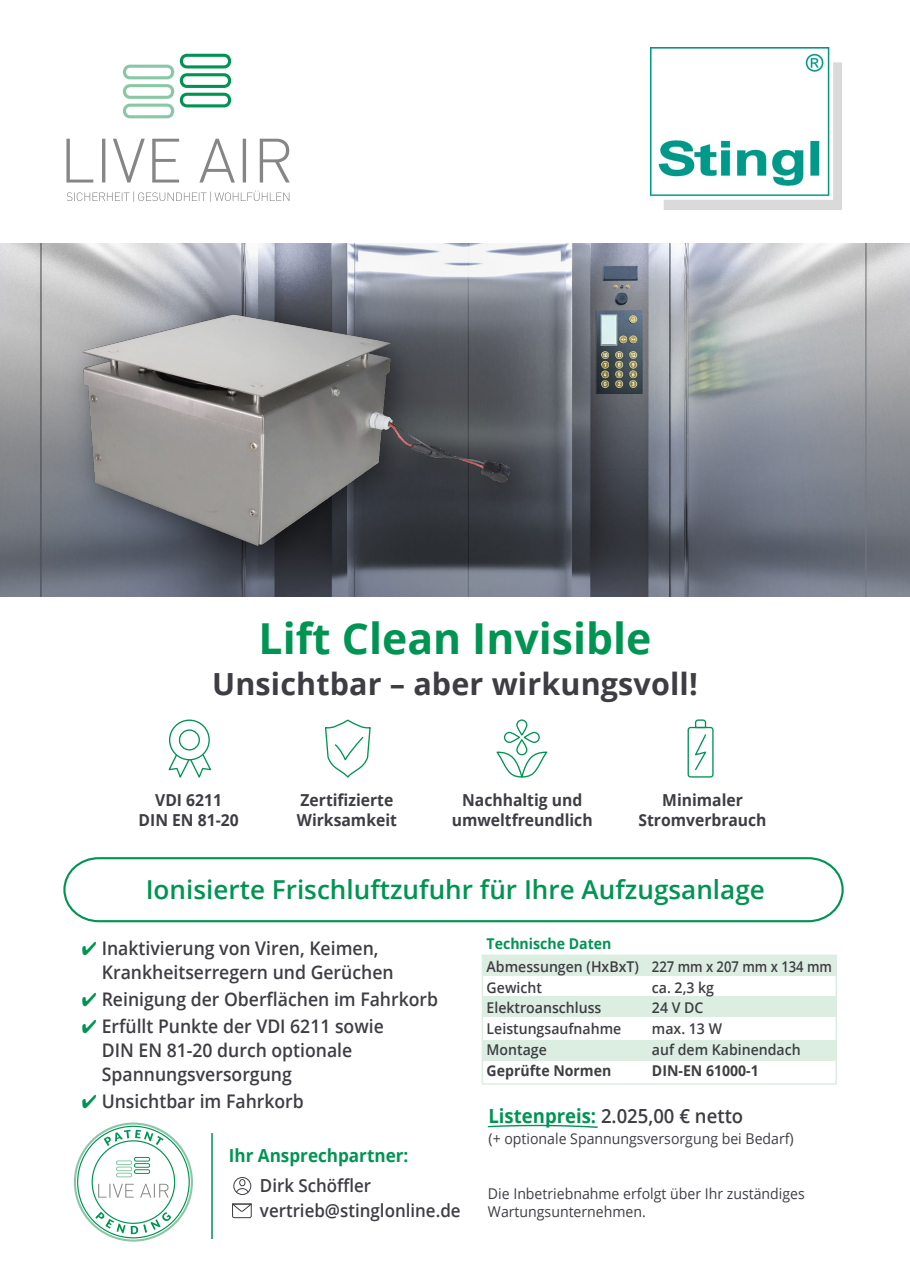
<style>
.page{position:relative;width:910px;height:1280px;background:#fff}
.page>*{position:absolute;margin:0;border:0;box-sizing:border-box;transform-origin:0 0}
.t1{font:700 42.75px "Open Sans";color:#009453}
.t2{font:700 30.45px "Open Sans";letter-spacing:.005em;color:#3e3d43}
.t3{font:600 26.1px "Open Sans";color:#009453}
.t4{font:600 19.5px "Open Sans";color:#3e3d43;scale:.95 1}
.t5{font:600 18.75px/24px "Open Sans";color:#3e3d43;scale:.94 1}
.t6{font:600 18px/25.5px "Open Sans";color:#3e3d43;scale:.94 1}
.t7{font:700 18px "Open Sans";color:#009453;scale:.95 1}
.t8{font:700 16.5px/19.8px "Open Sans";color:#3e3d43;text-align:center;scale:.95 1}
.t9{font:600 14.85px/20.9px "Open Sans";color:#3e3d43;scale:.95 1}
.t10{font:14.85px/17.9px "Open Sans";color:#3e3d43;scale:.95 1}
.t11{font:700 14.85px "Open Sans";color:#3e3d43;scale:.95 1}
.t12{font:700 14.85px "Open Sans";color:#009453;scale:.95 1}
.s1{color:#009453}
.s2{font-weight:700;color:#009453}
</style>
<div class="page">
<img style="left:0;top:244px;width:910px;height:353px">
<svg style="left:63px;top:857px;width:781px;height:66px"></svg>
<div style="left:169px;top:719px;width:41px;height:41px;border:1px solid #009453;border-radius:50%"></div>
<div style="left:179px;top:729px;width:21px;height:21px;border:1px solid #009453;border-radius:50%"></div>
<svg style="left:168px;top:753px;width:43px;height:25px"></svg>
<div style="left:687px;top:727px;width:27px;height:51px;border:1px solid #009453;border-radius:2px"></div>
<svg style="left:693px;top:719px;width:15px;height:52px"></svg>
<div style="left:516px;top:719px;width:11px;height:17px;border:1px solid #009453;border-radius:5px"></div>
<div style="left:504px;top:732px;width:16px;height:11px;border:1px solid #009453;border-radius:5px"></div>
<div style="left:516px;top:739px;width:11px;height:16px;border:1px solid #009453;border-radius:5px"></div>
<div style="left:524px;top:732px;width:16px;height:11px;border:1px solid #009453;border-radius:5px"></div>
<svg style="left:496px;top:751px;width:52px;height:27px"></svg>
<svg style="left:325px;top:719px;width:46px;height:59px"></svg>
<div style="left:482px;top:955px;width:354px;height:21px;background:#dcede2"></div>
<div style="left:482px;top:954px;width:355px;height:131px;border:1px solid #dcede2"></div>
<div style="left:482px;top:996px;width:354px;height:21px;background:#dcede2"></div>
<div style="left:482px;top:1040px;width:354px;height:20px;background:#dcede2"></div>
<svg style="left:74px;top:1122px;width:119px;height:119px"></svg>
<svg style="left:66px;top:139px;width:224px;height:63px"></svg>
<svg style="left:123px;top:65px;width:51px;height:53px"></svg>
<svg style="left:180px;top:54px;width:51px;height:53px"></svg>
<img style="left:650px;top:47px;width:191px;height:162px">
<div style="left:233px;top:1177px;width:18px;height:18px;border:1px solid #3e3d43;border-radius:50%"></div>
<svg style="left:235px;top:1178px;width:14px;height:15px"></svg>
<svg style="left:232px;top:1203px;width:20px;height:15px"></svg>
<hr style="left:211px;top:1133px;width:2px;height:106px;background:#009453">
<svg style="left:487px;top:1124px;width:111px;height:4px"></svg>
<img style="left:52px;top:283px;width:502px;height:306px">
<img style="left:83px;top:314px;width:428px;height:231px">
<h1 class="t1" style="left:259px;top:608px;width:394px">Lift Clean Invisible</h1>
<h2 class="t2" style="left:212px;top:663px;width:487px">Unsichtbar – aber wirkungsvoll!</h2>
<p class="t8" style="left:139px;top:790px;width:107px">VDI 6211<br>DIN EN 81-20</p>
<p class="t8" style="left:297px;top:790px;width:107px;text-align:left">Zertifizierte<br>Wirksamkeit</p>
<p class="t8" style="left:452px;top:790px;width:150px">Nachhaltig und umweltfreundlich</p>
<p class="t8" style="left:638px;top:790px;width:136px">Minimaler<br>Stromverbrauch</p>
<h3 class="t3" style="left:146px;top:872px;width:621px">Ionisierte Frischluftzufuhr für Ihre Aufzugsanlage</h3>
<p class="t5" style="left:102px;top:936px;width:312px;text-indent:-20px"><span class="s1">✔</span> Inaktivierung von Viren, Keimen,<br>Krankheitserregern und Gerüchen</p>
<p class="t5" style="left:82px;top:987px;width:381px"><span class="s1">✔</span> Reinigung der Oberflächen im Fahrkorb</p>
<p class="t5" style="left:102px;top:1014px;width:302px;text-indent:-20px"><span class="s1">✔</span> Erfüllt Punkte der VDI 6211 sowie<br>DIN EN 81-20 durch optionale<br>Spannungsversorgung</p>
<p class="t5" style="left:82px;top:1089px;width:238px"><span class="s1">✔</span> Unsichtbar im Fahrkorb</p>
<p class="t7" style="left:229px;top:1143px;width:191px">Ihr Ansprechpartner:</p>
<p class="t6" style="left:260px;top:1172px;width:215px">Dirk Schöffler vertrieb@stinglonline.de</p>
<p class="t12" style="left:487px;top:933px;width:133px">Technische Daten</p>
<p class="t9" style="left:487px;top:955px;width:365px">Abmessungen (HxBxT) 227 mm x 207 mm x 134 mm<br>Gewicht</p>
<p class="t9" style="left:652px;top:976px;width:67px">ca. 2,3 kg</p>
<p class="t9" style="left:487px;top:997px;width:122px">Elektroanschluss</p>
<p class="t9" style="left:652px;top:997px;width:56px">24 V DC</p>
<p class="t9" style="left:487px;top:1018px;width:143px">Leistungsaufnahme</p>
<p class="t9" style="left:652px;top:1018px;width:75px">max. 13 W</p>
<p class="t9" style="left:487px;top:1039px;width:65px">Montage</p>
<p class="t9" style="left:652px;top:1039px;width:158px">auf dem Kabinendach</p>
<p class="t11" style="left:487px;top:1060px;width:133px">Geprüfte Normen</p>
<p class="t11" style="left:652px;top:1060px;width:114px">DIN-EN 61000-1</p>
<p class="t4" style="left:488px;top:1102px;width:270px"><span class="s2">Listenpreis:</span> 2.025,00 € netto</p>
<p class="t10" style="left:488px;top:1129px;width:323px">(+ optionale Spannungsversorgung bei Bedarf)</p>
<p class="t10" style="left:488px;top:1184px;width:335px">Die Inbetriebnahme erfolgt über Ihr zuständiges<br>Wartungsunternehmen.</p>
</div>
